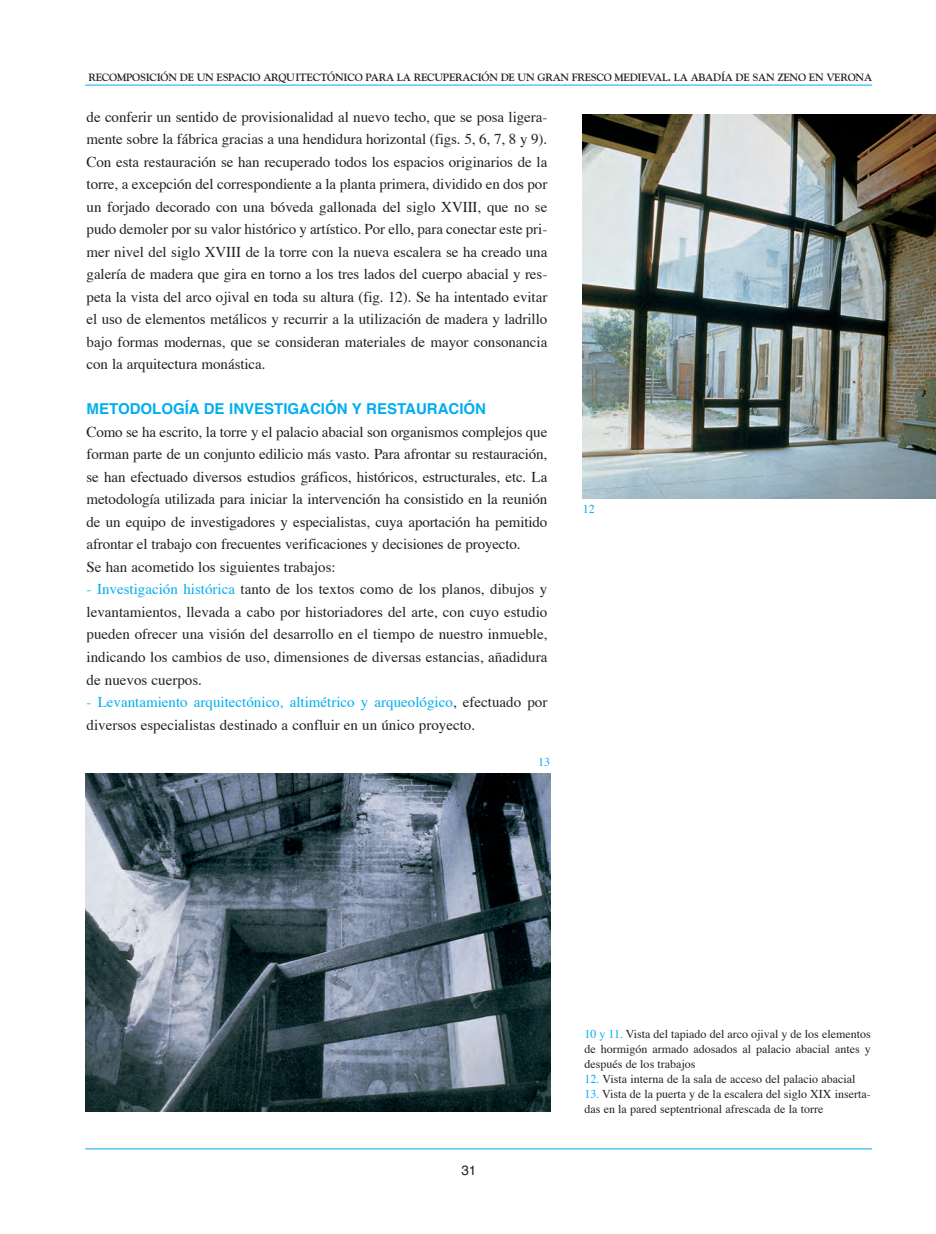
<style>
.page{position:relative;width:936px;height:1234px;background:#fff}
.page>*{position:absolute;margin:0;border:0;box-sizing:border-box;transform-origin:0 0}
.t1{font:15px/22.5px "Times";letter-spacing:-.01em;color:#231f20;text-align:justify}
.t2{font:700 15px "Helvetica";color:#00aeef}
.t3{font:13.5px "Helvetica";color:#231f20}
.t4{font:12px/15px "Times";color:#231f20;text-align:justify}
.t5{font:12px "Times";color:#00aeef}
.t6{font:700 10.5px "Goudy";letter-spacing:-.03em;color:#231f20}
.s1{color:#00aeef}
</style>
<div class="page">
<hr style="left:85px;top:1148px;width:787px;height:1px;background:#00aeef">
<hr style="left:85px;top:85px;width:787px;height:1px;background:#00aeef">
<img style="left:583px;top:115px;width:352px;height:383px">
<img style="left:85px;top:773px;width:465px;height:338px">
<p class="t6" style="left:88px;top:71px;width:785px">RECOMPOSICIÓN DE UN ESPACIO ARQUITECTÓNICO PARA LA RECUPERACIÓN DE UN GRAN FRESCO MEDIEVAL. LA ABADÍA DE SAN ZENO EN VERONA</p>
<p class="t1" style="left:87px;top:106px;width:462px">de conferir un sentido de provisionalidad al nuevo techo, que se posa ligera&shy;mente sobre la fábrica gracias a una hendidura horizontal (figs. 5, 6, 7, 8 y 9).<br>Con esta restauración se han recuperado todos los espacios originarios de la torre, a excepción del correspondiente a la planta primera, dividido en dos por un forjado decorado con una bóveda gallonada del siglo XVIII, que no se pudo demoler por su valor histórico y artístico. Por ello, para conectar este pri&shy;mer nivel del siglo XVIII de la torre con la nueva escalera se ha creado una galería de madera que gira en torno a los tres lados del cuerpo abacial y res&shy;peta la vista del arco ojival en toda su altura (fig. 12). Se ha intentado evitar el uso de elementos metálicos y recurrir a la utilización de madera y ladrillo bajo formas modernas, que se consideran materiales de mayor consonancia con la arquitectura monástica.</p>
<p class="t2" style="left:87px;top:402px;width:401px">METODOLOGÍA DE INVESTIGACIÓN Y RESTAURACIÓN</p>
<p class="t1" style="left:87px;top:421px;width:462px;text-align:left">Como se ha escrito, la torre y el palacio abacial son organismos complejos que forman parte de un conjunto edilicio más vasto. Para afrontar su restauración, se han efectuado diversos estudios gráficos, históricos, estructurales, etc. La metodología utilizada para iniciar la intervención ha consistido en la reunión de un equipo de investigadores y especialistas, cuya aportación ha pemitido afrontar el trabajo con frecuentes verificaciones y decisiones de proyecto.<br>Se han acometido los siguientes trabajos:</p>
<p class="t1" style="left:87px;top:579px;width:462px"><span class="s1">- Investigación histórica</span> tanto de los textos como de los planos, dibujos y levantamientos, llevada a cabo por historiadores del arte, con cuyo estudio pueden ofrecer una visión del desarrollo en el tiempo de nuestro inmueble, indicando los cambios de uso, dimensiones de diversas estancias, añadidura de nuevos cuerpos.</p>
<p class="t1" style="left:87px;top:691px;width:462px"><span class="s1">- Levantamiento arquitectónico, altimétrico y arqueológico</span>, efectuado por diversos especialistas destinado a confluir en un único proyecto.</p>
<p class="t5" style="left:538px;top:757px;width:13px">13</p>
<p class="t5" style="left:583px;top:504px;width:13px">12</p>
<p class="t3" style="left:461px;top:1163px;width:17px">31</p>
<p class="t4" style="left:584px;top:1026px;width:288px"><span class="s1">10 y 11.</span> Vista del tapiado del arco ojival y de los elementos de hormigón armado adosados al palacio abacial antes y después de los trabajos</p>
<p class="t4" style="left:584px;top:1071px;width:272px"><span class="s1">12.</span> Vista interna de la sala de acceso del palacio abacial</p>
<p class="t4" style="left:584px;top:1086px;width:288px"><span class="s1">13.</span> Vista de la puerta y de la escalera del siglo XIX inserta&shy;das en la pared septentrional afrescada de la torre</p>
</div>
